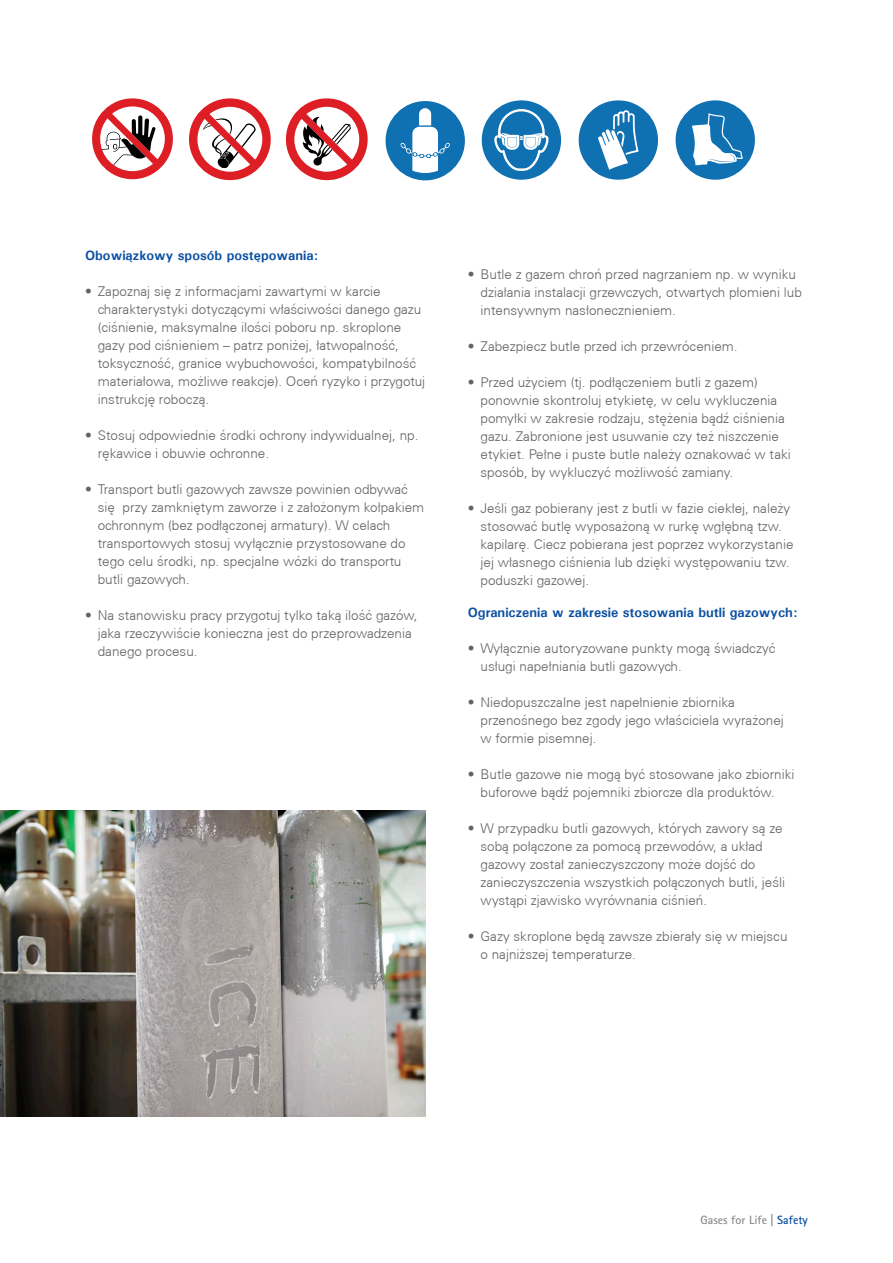
<style>
.page{position:relative;width:893px;height:1263px;background:#fff}
.page>*{position:absolute;margin:0;border:0;box-sizing:border-box;transform-origin:0 0}
.wciecie_-_kropka_-_O{font:300 13.5px/18px "Univers CE";color:#636366}
.tytul_niebieski_02{font:700 13.5px "Univers";color:#0a4fa2}
.t1{font:700 12px "Rotis Sans Serif W1 G";color:#8a8c8f}
.s1{color:#0a4fa2}
</style>
<div class="page">
<img style="left:0;top:810px;width:425px;height:307px">
<div style="left:480px;top:98px;width:83px;height:84px;border:4px solid #fff;border-radius:50%"></div>
<div style="left:482px;top:100px;width:79px;height:80px;background:#0f70b2;border-radius:50%"></div>
<svg style="left:494px;top:109px;width:54px;height:62px"></svg>
<div style="left:577px;top:98px;width:83px;height:84px;border:4px solid #fff;border-radius:50%"></div>
<div style="left:579px;top:100px;width:79px;height:80px;background:#0f70b2;border-radius:50%"></div>
<svg style="left:598px;top:110px;width:41px;height:60px"></svg>
<div style="left:674px;top:98px;width:83px;height:84px;border:4px solid #fff;border-radius:50%"></div>
<div style="left:676px;top:100px;width:79px;height:80px;background:#0f70b2;border-radius:50%"></div>
<svg style="left:692px;top:113px;width:51px;height:52px"></svg>
<svg style="left:92px;top:98px;width:81px;height:81px"></svg>
<svg style="left:189px;top:98px;width:82px;height:82px"></svg>
<svg style="left:286px;top:98px;width:82px;height:82px"></svg>
<div style="left:384px;top:99px;width:83px;height:83px;border:4px solid #fff;border-radius:50%"></div>
<div style="left:386px;top:101px;width:79px;height:79px;background:#0f70b2;border-radius:50%"></div>
<svg style="left:400px;top:108px;width:50px;height:66px"></svg>
<p class="tytul_niebieski_02" style="left:85px;top:247px;width:235px">Obowiązkowy sposób postępowania:</p>
<p class="wciecie_-_kropka_-_O" style="left:98px;top:283px;width:329px;text-indent:-13px">• Zapoznaj się z informacjami zawartymi w karcie charakterystyki dotyczącymi właściwości danego gazu (ciśnienie, maksymalne ilości poboru np. skroplone gazy pod ciśnieniem – patrz poniżej, łatwopalność, toksyczność, granice wybuchowości, kompatybilność materiałowa, możliwe reakcje). Oceń ryzyko i przygotuj instrukcję roboczą.</p>
<p class="wciecie_-_kropka_-_O" style="left:98px;top:427px;width:322px;text-indent:-13px">• Stosuj odpowiednie środki ochrony indywidualnej, np. rękawice i obuwie ochronne.</p>
<p class="wciecie_-_kropka_-_O" style="left:98px;top:481px;width:328px;text-indent:-13px">• Transport butli gazowych zawsze powinien odbywać się przy zamkniętym zaworze i z założonym kołpakiem ochronnym (bez podłączonej armatury). W celach transportowych stosuj wyłącznie przystosowane do tego celu środki, np. specjalne wózki do transportu butli gazowych.</p>
<p class="wciecie_-_kropka_-_O" style="left:98px;top:607px;width:321px;text-indent:-13px">• Na stanowisku pracy przygotuj tylko taką ilość gazów, jaka rzeczywiście konieczna jest do przeprowadzenia danego procesu.</p>
<p class="tytul_niebieski_02" style="left:468px;top:604px;width:331px">Ograniczenia w zakresie stosowania butli gazowych:</p>
<p class="wciecie_-_kropka_-_O" style="left:480px;top:265px;width:323px;text-indent:-13px">• Butle z gazem chroń przed nagrzaniem np. w wyniku działania instalacji grzewczych, otwartych płomieni lub intensywnym nasłonecznieniem.</p>
<p class="wciecie_-_kropka_-_O" style="left:468px;top:337px;width:271px">• Zabezpiecz butle przed ich przewróceniem.</p>
<p class="wciecie_-_kropka_-_O" style="left:480px;top:373px;width:312px;text-indent:-13px">• Przed użyciem (tj. podłączeniem butli z gazem) ponownie skontroluj etykietę, w celu wykluczenia pomyłki w zakresie rodzaju, stężenia bądź ciśnienia gazu. Zabronione jest usuwanie czy też niszczenie etykiet. Pełne i puste butle należy oznakować w taki sposób, by wykluczyć możliwość zamiany.</p>
<p class="wciecie_-_kropka_-_O" style="left:480px;top:499px;width:315px;text-indent:-13px">• Jeśli gaz pobierany jest z butli w fazie ciekłej, należy stosować butlę wyposażoną w rurkę wgłębną tzw. kapilarę. Ciecz pobierana jest poprzez wykorzystanie jej własnego ciśnienia lub dzięki występowaniu tzw. poduszki gazowej.</p>
<p class="wciecie_-_kropka_-_O" style="left:480px;top:640px;width:297px;text-indent:-13px">• Wyłącznie autoryzowane punkty mogą świadczyć usługi napełniania butli gazowych.</p>
<p class="wciecie_-_kropka_-_O" style="left:480px;top:694px;width:305px;text-indent:-13px">• Niedopuszczalne jest napełnienie zbiornika przenośnego bez zgody jego właściciela wyrażonej w formie pisemnej.</p>
<p class="wciecie_-_kropka_-_O" style="left:468px;top:766px;width:328px;text-align:center">• Butle gazowe nie mogą być stosowane jako zbiorniki buforowe bądź pojemniki zbiorcze dla produktów.</p>
<p class="wciecie_-_kropka_-_O" style="left:480px;top:820px;width:306px;text-indent:-13px">• W przypadku butli gazowych, których zawory są ze sobą połączone za pomocą przewodów, a układ gazowy został zanieczyszczony może dojść do zanieczyszczenia wszystkich połączonych butli, jeśli wystąpi zjawisko wyrównania ciśnień.</p>
<p class="wciecie_-_kropka_-_O" style="left:480px;top:928px;width:309px;text-indent:-13px">• Gazy skroplone będą zawsze zbierały się w miejscu o najniższej temperaturze.</p>
<p class="t1" style="left:701px;top:1212px;width:109px">Gases for Life | <span class="s1">Safety</span></p>
</div>
